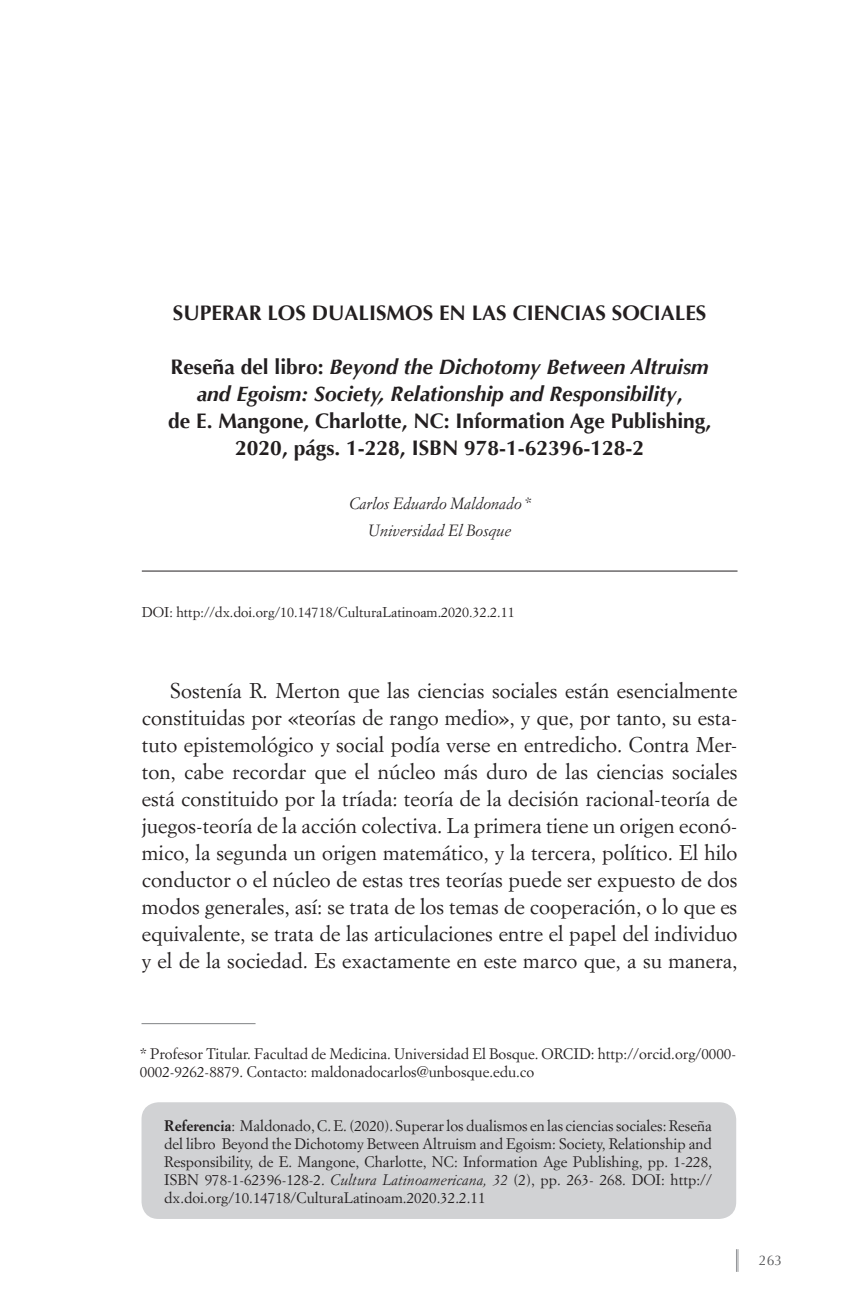
<style>
.page{position:relative;width:851px;height:1304px;background:#fff}
.page>*{position:absolute;margin:0;border:0;box-sizing:border-box;transform-origin:0 0}
.TEXTO_CORRIDO{font:21px/27px "Simoncini Garamond Std";color:#231f20;text-align:justify}
.TEXTO_CORRIDO-2{font:700 21px/27px "Optima";color:#231f20;text-align:center}
.TEXTO_CORRIDO-3{font:italic 700 21px "Optima";color:#231f20}
.AuTOR{font:italic 16px "Simoncini Garamond Std";letter-spacing:-.01em;color:#231f20}
.Notas{font:15px/18px "Simoncini Garamond Std";color:#231f20;text-align:justify}
.DOI{font:14px "Simoncini Garamond Std";color:#231f20}
.TEXTO_CORRIDO-4{font:14px "Optima";color:#57585a}
.s1{font-style:normal}
.s2{font-weight:700}
.s3{font-style:italic}
</style>
<div class="page">
<svg style="left:736px;top:1249px;width:2px;height:23px"></svg>
<div style="left:141px;top:1102px;width:595px;height:117px;background:#d1d2d4;border-radius:17px"></div>
<hr style="left:142px;top:571px;width:595px;height:1px;background:#231f20">
<hr style="left:141px;top:1023px;width:114px;height:1px;background:#808285">
<p class="TEXTO_CORRIDO-2" style="left:173px;top:299px;width:535px">SUPERAR LOS DUALISMOS EN LAS CIENCIAS SOCIALES</p>
<p class="TEXTO_CORRIDO-3" style="left:170px;top:354px;width:539px"><span class="s1">Reseña del libro:</span> Beyond the Dichotomy Between Altruism</p>
<p class="TEXTO_CORRIDO-3" style="left:197px;top:381px;width:487px">and Egoism: Society, Relationship and Responsibility<span class="s1">,</span></p>
<p class="TEXTO_CORRIDO-2" style="left:168px;top:407px;width:544px">de E. Mangone, Charlotte, NC: Information Age Publishing,<br>2020, págs. 1-228, ISBN 978-1-62396-128-2</p>
<p class="AuTOR" style="left:349px;top:494px;width:182px">Carlos Eduardo Maldonado *</p>
<p class="AuTOR" style="left:368px;top:521px;width:144px">Universidad El Bosque</p>
<p class="DOI" style="left:142px;top:603px;width:374px">DOI: http://dx.doi.org/10.14718/CulturaLatinoam.2020.32.2.11</p>
<p class="TEXTO_CORRIDO" style="left:142px;top:677px;width:597px;text-indent:28px">Sostenía R. Merton que las ciencias sociales están esencialmente constituidas por «teorías de rango medio», y que, por tanto, su esta&shy;tuto epistemológico y social podía verse en entredicho. Contra Mer&shy;ton, cabe recordar que el núcleo más duro de las ciencias sociales está constituido por la tríada: teoría de la decisión racional-teoría de juegos-teoría de la acción colectiva. La primera tiene un origen econó&shy;mico, la segunda un origen matemático, y la tercera, político. El hilo conductor o el núcleo de estas tres teorías puede ser expuesto de dos modos generales, así: se trata de los temas de cooperación, o lo que es equivalente, se trata de las articulaciones entre el papel del individuo y el de la sociedad. Es exactamente en este marco que, a su manera,</p>
<p class="Notas" style="left:140px;top:1044px;width:597px">* Profesor Titular. Facultad de Medicina. Universidad El Bosque. ORCID: http://orcid.org/0000-<br>0002-9262-8879. Contacto: maldonadocarlos@unbosque.edu.co</p>
<p class="Notas" style="left:164px;top:1116px;width:549px"><span class="s2">Referencia</span>: Maldonado, C. E. (2020). Superar los dualismos en las ciencias sociales: Reseña del libro Beyond the Dichotomy Between Altruism and Egoism: Society, Relationship and Responsibility, de E. Mangone, Charlotte, NC: Information Age Publishing, pp. 1-228, ISBN 978-1-62396-128-2. <span class="s3">Cultura Latinoamericana, 32</span> (2), pp. 263- 268. DOI: http:// dx.doi.org/10.14718/CulturaLatinoam.2020.32.2.11</p>
<p class="TEXTO_CORRIDO-4" style="left:758px;top:1252px;width:25px">263</p>
</div>
